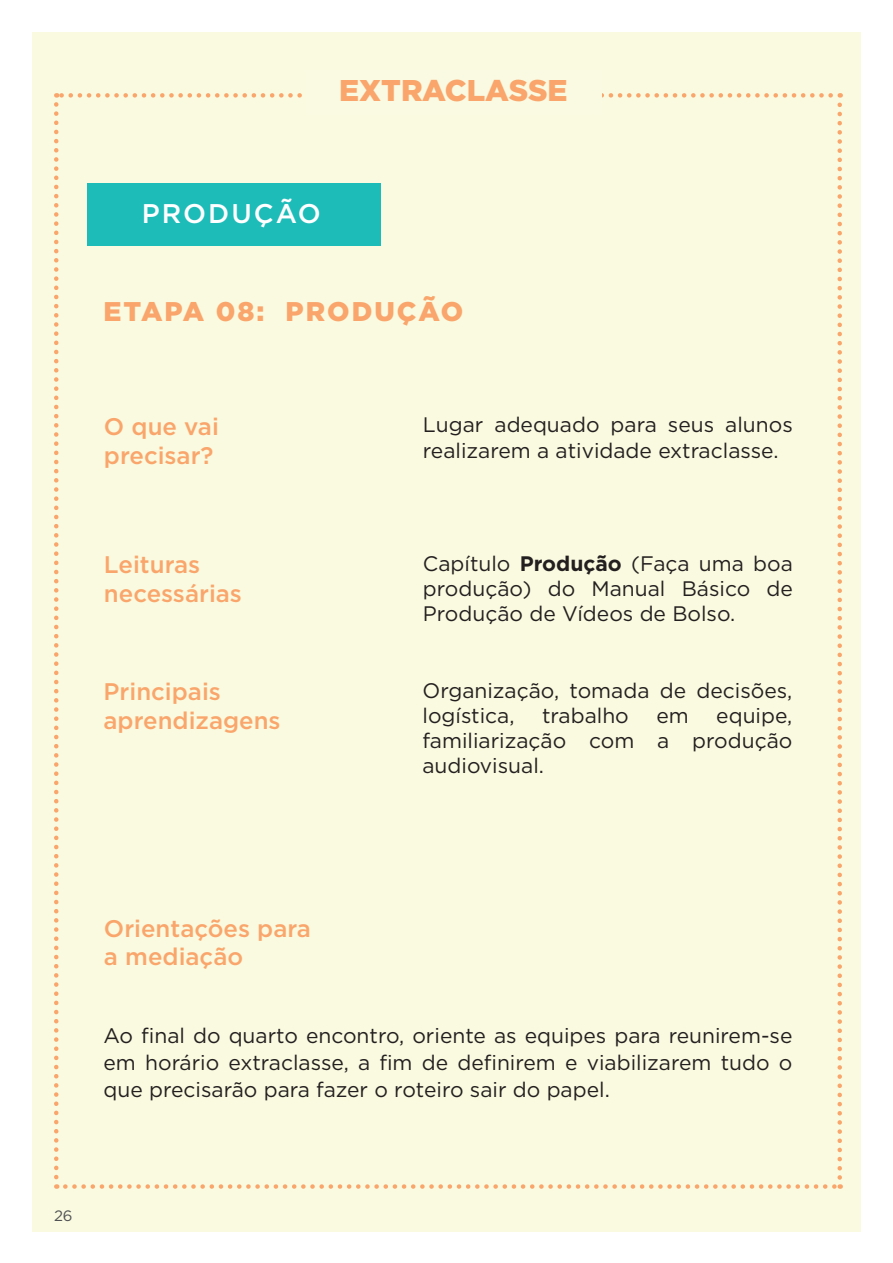
<style>
.page{position:relative;width:893px;height:1263px;background:#fff}
.page>*{position:absolute;margin:0;border:0;box-sizing:border-box;transform-origin:0 0}
.t1{font:900 30px "Gotham";color:#f9a56b}
.t2{font:900 27px "Gotham";letter-spacing:.075em;color:#f9a56b}
.t3{font:500 27px "Gotham";letter-spacing:.075em;color:#fff}
.t4{font:500 24px "Gotham";color:#f9a56b}
.t5{font:21px/25.2px "Gotham";color:#231f20;text-align:justify}
.t6{font:15px "Gotham";color:#505254}
.s1{font-weight:700}
</style>
<div class="page">
<div style="left:33px;top:32px;width:860px;height:1199px;background:#f9fadf"></div>
<div style="left:862px;top:2px;width:31px;height:1261px;background:#fff"></div>
<div style="left:88px;top:183px;width:293px;height:63px;background:#1dbcb9"></div>
<svg style="left:54px;top:104px;width:4px;height:1085px"></svg>
<svg style="left:65px;top:1184px;width:776px;height:5px"></svg>
<svg style="left:837px;top:93px;width:5px;height:1084px"></svg>
<svg style="left:56px;top:93px;width:775px;height:5px"></svg>
<div style="left:306px;top:70px;width:296px;height:45px;background:#f9fae1"></div>
<p class="t1" style="left:339px;top:70px;width:230px">EXTRACLASSE</p>
<p class="t3" style="left:142px;top:195px;width:181px">PRODUÇÃO</p>
<p class="t2" style="left:104px;top:293px;width:361px">ETAPA 08: PRODUÇÃO</p>
<p class="t4" style="left:104px;top:410px;width:116px">O que vai</p>
<p class="t4" style="left:104px;top:439px;width:111px">precisar?</p>
<p class="t4" style="left:104px;top:549px;width:98px">Leituras</p>
<p class="t4" style="left:104px;top:578px;width:139px">necessárias</p>
<p class="t4" style="left:104px;top:676px;width:119px">Principais</p>
<p class="t4" style="left:104px;top:705px;width:179px">aprendizagens</p>
<p class="t5" style="left:423px;top:412px;width:371px">Lugar adequado para seus alunos realizarem a atividade extraclasse.</p>
<p class="t5" style="left:423px;top:550px;width:371px">Capítulo <span class="s1">Produção</span> (Faça uma boa produção) do Manual Básico de Produção de Vídeos de Bolso.</p>
<p class="t5" style="left:422px;top:677px;width:371px">Organização, tomada de decisões, logística,</p>
<p class="t5" style="left:542px;top:702px;width:88px">trabalho</p>
<p class="t5" style="left:656px;top:702px;width:34px">em</p>
<p class="t5" style="left:422px;top:702px;width:371px;text-indent:294px">equipe, familiarização com a produção audiovisual.</p>
<p class="t4" style="left:104px;top:912px;width:208px">Orientações para</p>
<p class="t4" style="left:104px;top:941px;width:141px">a mediação</p>
<p class="t5" style="left:104px;top:1021px;width:690px;line-height:27px">Ao final do quarto encontro, oriente as equipes para reunirem-se em horário extraclasse, a fim de definirem e viabilizarem tudo o que precisarão para fazer o roteiro sair do papel.</p>
<p class="t6" style="left:54px;top:1206px;width:20px">26</p>
</div>
